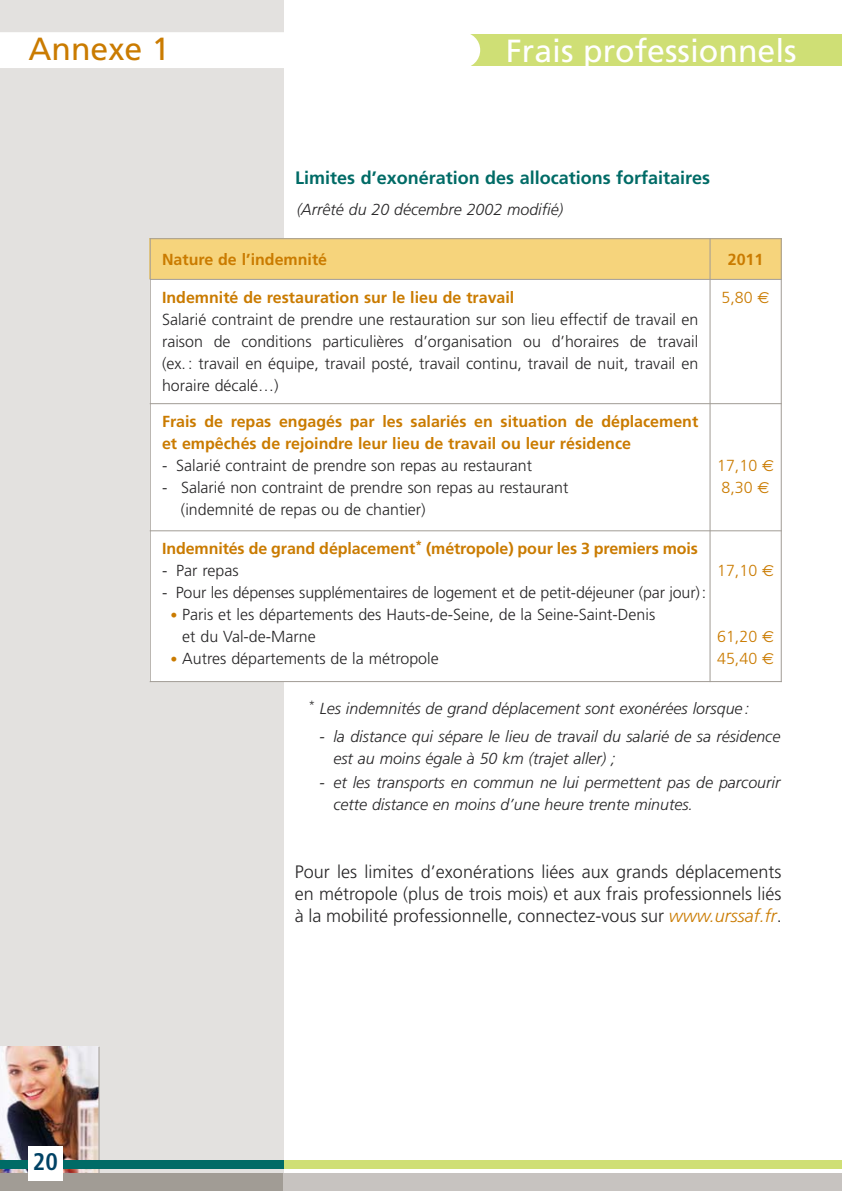
<style>
.page{position:relative;width:842px;height:1191px;background:#fff}
.page>*{position:absolute;margin:0;border:0;box-sizing:border-box;transform-origin:0 0}
.t1{font:32px "Frutiger";color:#fff}
.t2{font:32px "Frutiger";color:#ca7b00}
.t3{font:700 condensed 24px "Frutiger";color:#004265}
.t4{font:300 18px/22px "Frutiger";color:#272627;text-align:justify}
.t5{font:700 18px "Frutiger";color:#006b66}
.t6{font:300 16px/22px "Frutiger";color:#272627}
.t7{font:italic 300 16px/22px "Frutiger";color:#272627}
.t8{font:700 16px/22px "Frutiger";color:#ca7b00}
.t9{font:300 16px/22px "Frutiger";color:#ca7b00}
.s1{font-family:"Euro Sans";font-weight:400}
.s2{font-size:14px;color:#ca7b00}
.s3{font-style:italic;color:#ca7b00}
</style>
<div class="page">
<div style="left:0;top:0;width:283px;height:1191px;background:#e3e1df"></div>
<div style="left:150px;top:238px;width:560px;height:41px;background:#f6d47c"></div>
<div style="left:710px;top:238px;width:72px;height:41px;background:#f6d47c"></div>
<div style="left:150px;top:279px;width:560px;height:125px;background:#fff"></div>
<div style="left:150px;top:404px;width:560px;height:127px;background:#fff"></div>
<div style="left:150px;top:531px;width:560px;height:151px;background:#fff"></div>
<hr style="left:150px;top:238px;width:1px;height:444px;background:#a19c95">
<hr style="left:709px;top:238px;width:1px;height:444px;background:#a19c95">
<hr style="left:781px;top:238px;width:1px;height:444px;background:#a19c95">
<hr style="left:150px;top:238px;width:632px;height:1px;background:#a19c95">
<hr style="left:150px;top:279px;width:632px;height:1px;background:#a19c95">
<hr style="left:150px;top:403px;width:632px;height:1px;background:#a19c95">
<hr style="left:150px;top:530px;width:632px;height:1px;background:#a19c95">
<hr style="left:150px;top:681px;width:632px;height:1px;background:#a19c95">
<img style="left:0;top:1046px;width:98px;height:128px">
<div style="left:0;top:1174px;width:283px;height:17px;background:#a19c95"></div>
<div style="left:283px;top:1174px;width:559px;height:17px;background:#c7c3c0"></div>
<div style="left:283px;top:1159px;width:559px;height:9px;background:#cfdf75"></div>
<hr style="left:98px;top:1046px;width:1px;height:128px;background:#a19c95">
<div style="left:0;top:1159px;width:283px;height:9px;background:#006b66"></div>
<div style="left:28px;top:1146px;width:34px;height:34px;background:#fff"></div>
<div style="left:283px;top:34px;width:559px;height:32px;background:#cfdf75"></div>
<div style="left:0;top:32px;width:480px;height:36px;background:#fff"></div>
<h1 class="t2" style="left:28px;top:36px;width:143px">Annexe 1</h1>
<h1 class="t1" style="left:506px;top:38px;width:292px">Frais professionnels</h1>
<p class="t5" style="left:295px;top:170px;width:416px">Limites d’exonération des allocations forfaitaires</p>
<p class="t7" style="left:297px;top:199px;width:268px">(Arrêté du 20 décembre 2002 modifié)</p>
<p class="t8" style="left:162px;top:250px;width:167px">Nature de l’indemnité</p>
<p class="t8" style="left:728px;top:250px;width:37px">2011</p>
<p class="t8" style="left:162px;top:287px;width:354px">Indemnité de restauration sur le lieu de travail</p>
<p class="t6" style="left:162px;top:309px;width:538px;text-align:justify">Salarié contraint de prendre une restauration sur son lieu effectif de travail en raison de conditions particulières d’organisation ou d’horaires de travail (ex. : travail en équipe, travail posté, travail continu, travail de nuit, travail en horaire décalé…)</p>
<p class="t9" style="left:722px;top:287px;width:50px">5,80 <span class="s1">€</span></p>
<p class="t8" style="left:162px;top:411px;width:538px">Frais de repas engagés par les salariés en situation de déplacement et empêchés de rejoindre leur lieu de travail ou leur résidence</p>
<p class="t6" style="left:162px;top:455px;width:372px">- Salarié contraint de prendre son repas au restaurant</p>
<p class="t6" style="left:181px;top:477px;width:389px;text-indent:-19px">- Salarié non contraint de prendre son repas au restaurant (indemnité de repas ou de chantier)</p>
<p class="t8" style="left:162px;top:538px;width:537px">Indemnités de grand déplacement<sup>*</sup> (métropole) pour les 3 premiers mois</p>
<p class="t6" style="left:162px;top:560px;width:78px">- Par repas</p>
<p class="t6" style="left:162px;top:582px;width:546px">- Pour les dépenses supplémentaires de logement et de petit-déjeuner (par jour):</p>
<p class="t6" style="left:182px;top:604px;width:475px;text-indent:-12px"><span class="s2">•</span> Paris et les départements des Hauts-de-Seine, de la Seine-Saint-Denis et du Val-de-Marne</p>
<p class="t6" style="left:171px;top:648px;width:270px"><span class="s2">•</span> Autres départements de la métropole</p>
<p class="t9" style="left:717px;top:455px;width:58px">17,10 <span class="s1">€<br></span>8,30 <span class="s1">€</span></p>
<p class="t9" style="left:717px;top:560px;width:58px">17,10 <span class="s1">€</span></p>
<p class="t9" style="left:717px;top:626px;width:58px">61,20 <span class="s1">€<br></span>45,40 <span class="s1">€</span></p>
<p class="t7" style="left:308px;top:698px;width:443px"><sup>*</sup> Les indemnités de grand déplacement sont exonérées lorsque :</p>
<p class="t7" style="left:333px;top:726px;width:448px;text-indent:-14px">- la distance qui sépare le lieu de travail du salarié de sa résidence est au moins égale à 50 km (trajet aller) ;</p>
<p class="t7" style="left:333px;top:773px;width:448px;text-indent:-14px">- et les transports en commun ne lui permettent pas de parcourir cette distance en moins d’une heure trente minutes.</p>
<h2 class="t3" style="left:33px;top:1152px;width:26px">20</h2>
<p class="t4" style="left:295px;top:862px;width:488px">Pour les limites d’exonérations liées aux grands déplacements en métropole (plus de trois mois) et aux frais professionnels liés à la mobilité professionnelle, connectez-vous sur <span class="s3">www.urssaf.fr</span>.</p>
</div>
